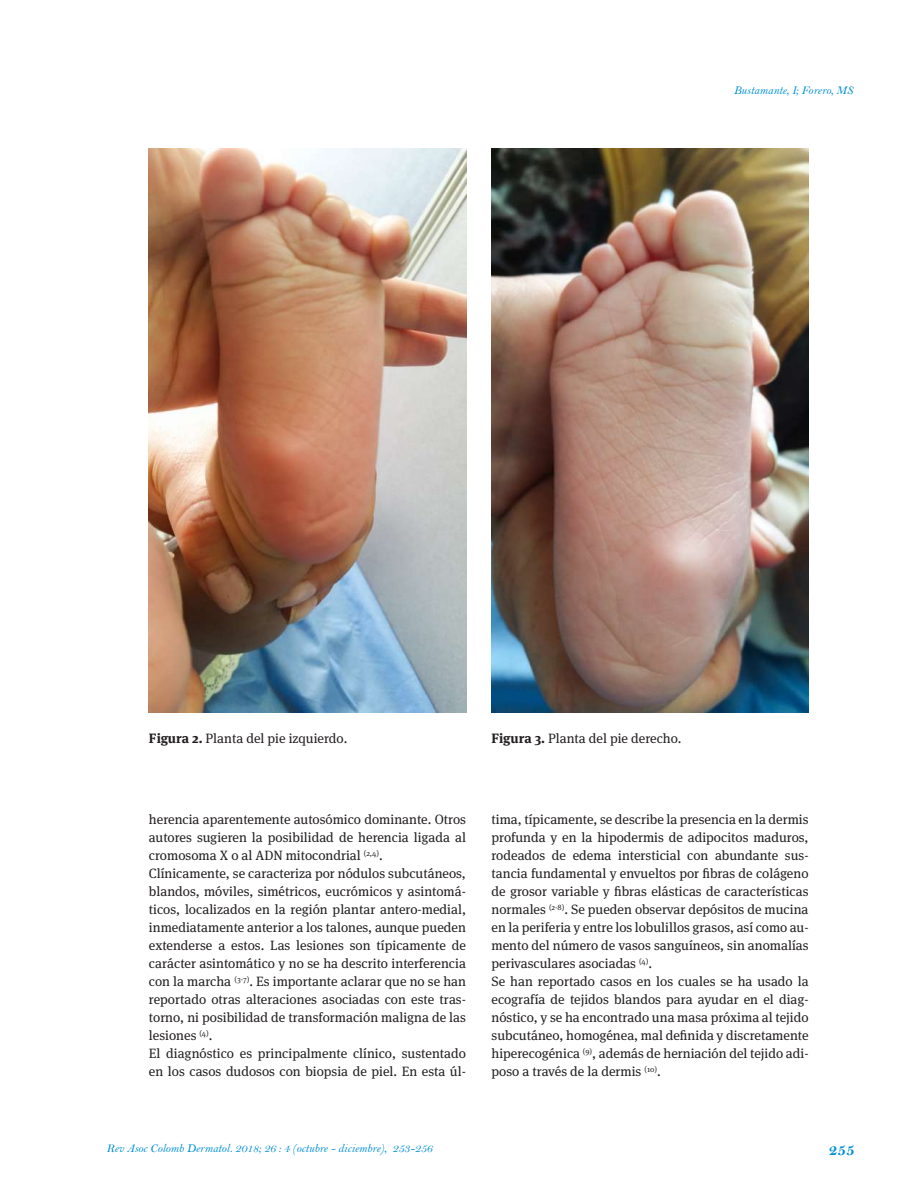
<style>
.page{position:relative;width:915px;height:1191px;background:#fff}
.page>*{position:absolute;margin:0;border:0;box-sizing:border-box;transform-origin:0 0}
.t1{font:16.5px "Bell MT Bold";color:#008fd5}
.t2{font:13.5px/18px "Meta Serif OT";color:#231f20}
.t3{font:12px "Bell MT Italic";color:#008fd5}
.s1{font-weight:700}
</style>
<div class="page">
<img style="left:149px;top:149px;width:317px;height:563px">
<img style="left:491px;top:149px;width:317px;height:563px">
<p class="t3" style="left:733px;top:83px;width:121px">Bustamante, I; Forero, MS</p>
<p class="t2" style="left:149px;top:730px;width:200px"><span class="s1">Figura 2.</span> Planta del pie izquierdo.</p>
<p class="t2" style="left:491px;top:730px;width:191px"><span class="s1">Figura 3.</span> Planta del pie derecho.</p>
<p class="t2" style="left:149px;top:810px;width:318px">herencia aparentemente autosómico dominante. Otros autores sugieren la posibilidad de herencia ligada al cromosoma X o al ADN mitocondrial <sup>(2,4)</sup>.<br>Clínicamente, se caracteriza por nódulos subcutáneos, blandos, móviles, simétricos, eucrómicos y asintomá&shy;ticos, localizados en la región plantar antero-medial, inmediatamente anterior a los talones, aunque pueden extenderse a estos. Las lesiones son típicamente de carácter asintomático y no se ha descrito interferencia con la marcha <sup>(3-7)</sup>. Es importante aclarar que no se han reportado otras alteraciones asociadas con este tras&shy;torno, ni posibilidad de transformación maligna de las lesiones <sup>(4)</sup>.<br>El diagnóstico es principalmente clínico, sustentado en los casos dudosos con biopsia de piel. En esta úl-</p>
<p class="t2" style="left:491px;top:810px;width:318px">tima, típicamente, se describe la presencia en la dermis profunda y en la hipodermis de adipocitos maduros, rodeados de edema intersticial con abundante sus&shy;tancia fundamental y envueltos por fibras de colágeno de grosor variable y fibras elásticas de características normales <sup>(2-8)</sup>. Se pueden observar depósitos de mucina en la periferia y entre los lobulillos grasos, así como au&shy;mento del número de vasos sanguíneos, sin anomalías perivasculares asociadas <sup>(4)</sup>.<br>Se han reportado casos en los cuales se ha usado la ecografía de tejidos blandos para ayudar en el diag&shy;nóstico, y se ha encontrado una masa próxima al tejido subcutáneo, homogénea, mal definida y discretamente hiperecogénica <sup>(9)</sup>, además de herniación del tejido adi&shy;poso a través de la dermis <sup>(10)</sup>.</p>
<p class="t3" style="left:106px;top:1141px;width:327px">Rev Asoc Colomb Dermatol. 2018; 26 : 4 (octubre - diciembre), 253-256</p>
<p class="t1" style="left:828px;top:1140px;width:28px">255</p>
</div>
